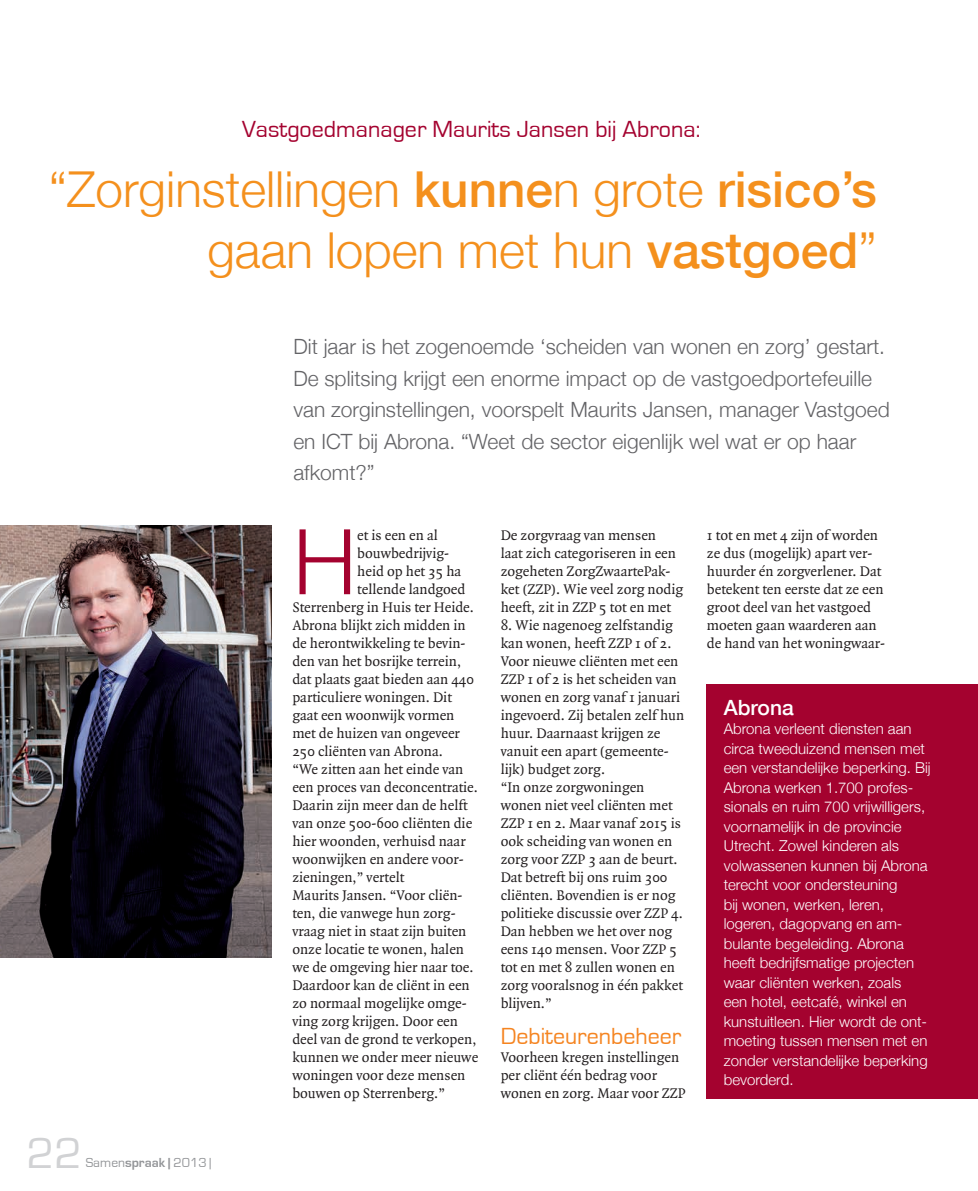
<style>
.page{position:relative;width:978px;height:1191px;background:#fff}
.page>*{position:absolute;margin:0;border:0;box-sizing:border-box;transform-origin:0 0}
.t1{font:300 90px "Helvetica";color:#a4022f}
.t2{font:300 49.5px/61.5px "Helvetica Neue";color:#f4901d;text-align:right}
.t3{font:45px "Eurostile";color:#d1d2d4}
.t4{font:24px "Eurostile";color:#a4022f}
.t5{font:24px "Eurostile";color:#f58420}
.t6{font:300 21px/31.5px "Helvetica Neue";color:#636366}
.t7{font:500 21px "Helvetica Neue";color:#fff}
.t8{font:15px/18px "Quadraat";color:#231f20}
.t9{font:300 15px/19.5px "Helvetica Neue";color:#fff}
.t10{font:13.5px "Eurostile";color:#939598}
.s1{font-weight:500}
.s2{font-weight:700}
</style>
<div class="page">
<div style="left:707px;top:684px;width:271px;height:414px;background:#a4022f"></div>
<img style="left:0;top:525px;width:271px;height:432px">
<h3 class="t4" style="left:242px;top:116px;width:460px">Vastgoedmanager Maurits Jansen bij Abrona:</h3>
<h2 class="t2" style="left:49px;top:155px;width:830px">“Zorginstellingen <span class="s1">kunne</span>n grote <span class="s1">risico’s </span>gaan lopen met hun <span class="s1">vastgoed</span>”</h2>
<p class="t6" style="left:293px;top:330px;width:598px">Dit jaar is het zogenoemde ‘scheiden van wonen en zorg’ gestart.<br>De splitsing krijgt een enorme impact op de vastgoedportefeuille van zorginstellingen, voorspelt Maurits Jansen, manager Vastgoed en ICT bij Abrona. “Weet de sector eigenlijk wel wat er op haar afkomt?”</p>
<h3 class="t3" style="left:27px;top:1128px;width:57px">22</h3>
<p class="t10" style="left:86px;top:1155px;width:127px">Samen<span class="s2">spraak |</span> 2013 |</p>
<h1 class="t1" style="left:292px;top:490px;width:66px">H</h1>
<p class="t8" style="left:357px;top:527px;width:82px">et is een en al</p>
<p class="t8" style="left:357px;top:545px;width:93px">bouwbedrijvig-</p>
<p class="t8" style="left:357px;top:563px;width:106px">heid op het 35 ha</p>
<p class="t8" style="left:357px;top:581px;width:110px">tellende landgoed</p>
<p class="t8" style="left:292px;top:599px;width:183px">Sterrenberg in Huis ter Heide.</p>
<p class="t8" style="left:292px;top:617px;width:175px">Abrona blijkt zich midden in</p>
<p class="t8" style="left:292px;top:635px;width:175px">de herontwikkeling te bevin-</p>
<p class="t8" style="left:292px;top:653px;width:170px">den van het bosrijke terrein,</p>
<p class="t8" style="left:292px;top:671px;width:183px">dat plaats gaat bieden aan 440</p>
<p class="t8" style="left:292px;top:689px;width:161px">particuliere woningen. Dit</p>
<p class="t8" style="left:292px;top:707px;width:164px">gaat een woonwijk vormen</p>
<p class="t8" style="left:292px;top:725px;width:169px">met de huizen van ongeveer</p>
<p class="t8" style="left:292px;top:743px;width:152px">250 cliënten van Abrona.</p>
<p class="t8" style="left:292px;top:761px;width:173px">“We zitten aan het einde van</p>
<p class="t8" style="left:292px;top:779px;width:187px">een proces van deconcentratie.</p>
<p class="t8" style="left:292px;top:797px;width:177px">Daarin zijn meer dan de helft</p>
<p class="t8" style="left:292px;top:815px;width:181px">van onze 500-600 cliënten die</p>
<p class="t8" style="left:292px;top:833px;width:175px">hier woonden, verhuisd naar</p>
<p class="t8" style="left:292px;top:851px;width:173px">woonwijken en andere voor-</p>
<p class="t8" style="left:292px;top:869px;width:113px">zieningen,” vertelt</p>
<p class="t8" style="left:292px;top:887px;width:172px">Maurits Jansen. “Voor cliën-</p>
<p class="t8" style="left:292px;top:905px;width:165px">ten, die vanwege hun zorg-</p>
<p class="t8" style="left:292px;top:923px;width:176px">vraag niet in staat zijn buiten</p>
<p class="t8" style="left:292px;top:941px;width:173px">onze locatie te wonen, halen</p>
<p class="t8" style="left:292px;top:959px;width:183px">we de omgeving hier naar toe.</p>
<p class="t8" style="left:292px;top:977px;width:179px">Daardoor kan de cliënt in een</p>
<p class="t8" style="left:292px;top:995px;width:176px">zo normaal mogelijke omge-</p>
<p class="t8" style="left:292px;top:1013px;width:167px">ving zorg krijgen. Door een</p>
<p class="t8" style="left:292px;top:1031px;width:186px">deel van de grond te verkopen,</p>
<p class="t8" style="left:292px;top:1049px;width:187px">kunnen we onder meer nieuwe</p>
<p class="t8" style="left:292px;top:1067px;width:175px">woningen voor deze mensen</p>
<p class="t8" style="left:292px;top:1085px;width:154px">bouwen op Sterrenberg.”</p>
<p class="t8" style="left:501px;top:527px;width:184px">De zorgvraag van mensen<br>laat zich categoriseren in een zogeheten ZorgZwaartePak&shy;ket (ZZP). Wie veel zorg nodig heeft, zit in ZZP 5 tot en met</p>
<p class="t8" style="left:501px;top:617px;width:185px">8. Wie nagenoeg zelfstandig kan wonen, heeft ZZP 1 of 2.<br>Voor nieuwe cliënten met een<br>ZZP 1 of 2 is het scheiden van wonen en zorg vanaf 1 januari ingevoerd. Zij betalen zelf hun huur. Daarnaast krijgen ze vanuit een apart (gemeente&shy;lijk) budget zorg.<br>“In onze zorgwoningen wonen niet veel cliënten met<br>ZZP 1 en 2. Maar vanaf 2015 is ook scheiding van wonen en zorg voor ZZP 3 aan de beurt.<br>Dat betreft bij ons ruim 300 cliënten. Bovendien is er nog politieke discussie over ZZP 4.<br>Dan hebben we het over nog eens 140 mensen. Voor ZZP 5 tot en met 8 zullen wonen en zorg vooralsnog in één pakket blijven.”</p>
<h3 class="t5" style="left:501px;top:1023px;width:182px">Debiteurenbeheer</h3>
<p class="t8" style="left:501px;top:1049px;width:186px">Voorheen kregen instellingen per cliënt één bedrag voor wonen en zorg. Maar voor ZZP</p>
<p class="t8" style="left:707px;top:527px;width:180px">1 tot en met 4 zijn of worden ze dus (mogelijk) apart ver&shy;huurder én zorgverlener. Dat betekent ten eerste dat ze een groot deel van het vastgoed moeten gaan waarderen aan de hand van het woningwaar-</p>
<h3 class="t7" style="left:724px;top:690px;width:72px">Abrona</h3>
<p class="t9" style="left:724px;top:718px;width:208px">Abrona verleent diensten aan circa tweeduizend mensen met een verstandelijke beperking. Bij<br>Abrona werken 1.700 profes&shy;sionals en ruim 700 vrijwilligers, voornamelijk in de provincie<br>Utrecht. Zowel kinderen als volwassenen kunnen bij Abrona terecht voor ondersteuning<br>bij wonen, werken, leren, logeren, dagopvang en am&shy;bulante begeleiding. Abrona heeft bedrijfsmatige projecten waar cliënten werken, zoals<br>een hotel, eetcafé, winkel en kunstuitleen. Hier wordt de ont&shy;moeting tussen mensen met en zonder verstandelijke beperking bevorderd.</p>
</div>
